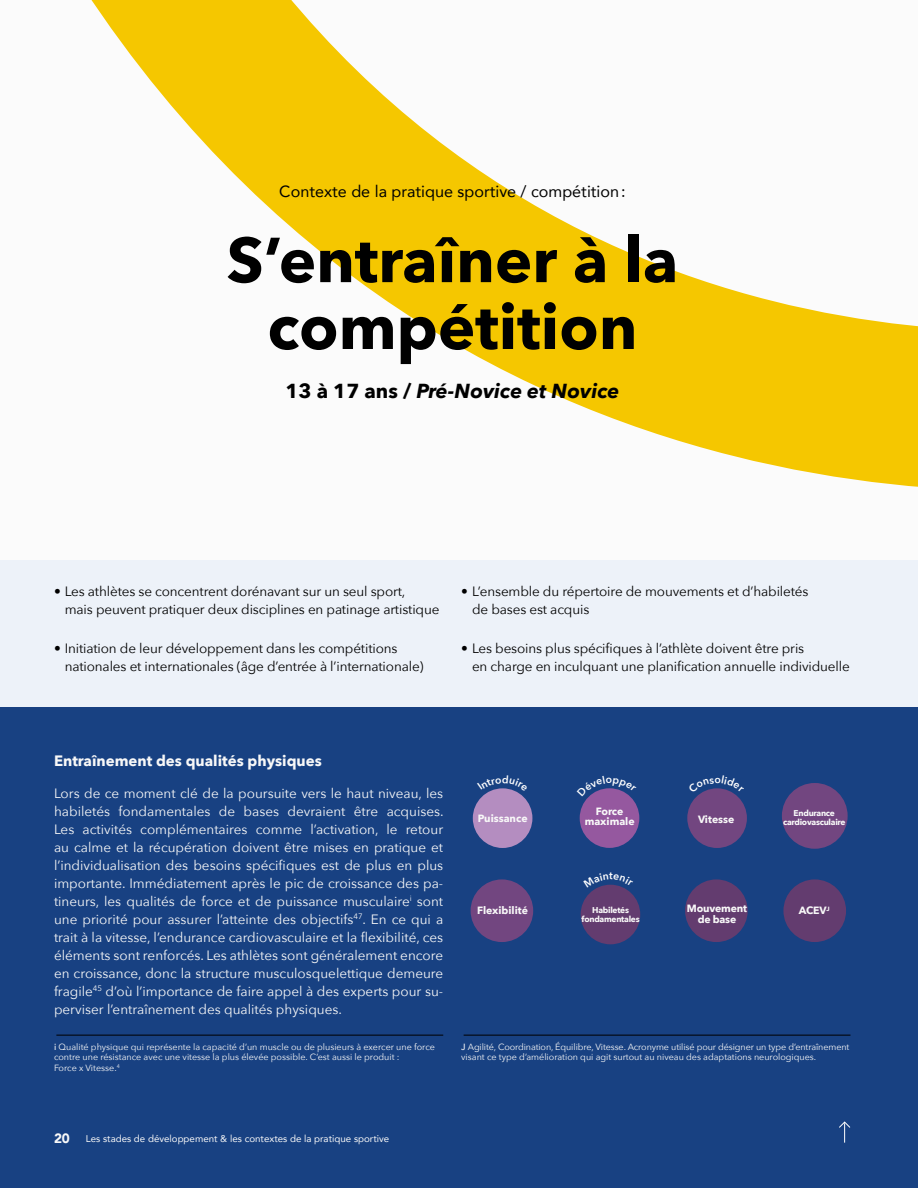
<style>
.page{position:relative;width:918px;height:1188px;background:#fff}
.page>*{position:absolute;margin:0;border:0;box-sizing:border-box;transform-origin:0 0}
.t1{font:700 62.7px/66.9px "Avenir Next";color:#000;text-align:center}
.t2{font:italic 700 20.25px "Avenir Next";color:#000}
.t3{font:16.2px "Avenir";color:#000}
.t4{font:700 15px "Avenir Next";color:#f8f8f8}
.t5{font:13.5px/18px "Avenir Next";color:#f8f8f8;text-align:justify}
.t6{font:13.5px/18px "Avenir Next";letter-spacing:-.01em;color:#000}
.t7{font:700 10.5px/10.5px "Avenir Next";color:#f8f8f8;text-align:center}
.t8{font:700 10.5px/10.5px "Avenir Next";letter-spacing:-.02em;color:#f8f8f8;text-align:center}
.t9{font:9.75px "Avenir";color:#f8f8f8}
.t10{font:9px/10.5px "Avenir Next";color:#f8f8f8}
.t11{font:700 8.4px/9px "Avenir Next";letter-spacing:-.03em;color:#f8f8f8;text-align:center}
.s1{font-style:normal}
.s2{font-weight:500}
.s3{font-weight:900;font-size:13.5px}
</style>
<div class="page">
<div style="left:0;top:560px;width:918px;height:170px;background:#edf2f9"></div>
<div style="left:0;top:708px;width:918px;height:480px;background:#184182"></div>
<hr style="left:464px;top:1035px;width:386px;height:1px;background:#000">
<hr style="left:56px;top:1035px;width:387px;height:1px;background:#000">
<svg style="left:91px;top:0;width:827px;height:487px"></svg>
<div style="left:473px;top:788px;width:59px;height:60px;background:#b48dc0;border-radius:50%"></div>
<div style="left:580px;top:788px;width:59px;height:60px;background:#95589f;border-radius:50%"></div>
<div style="left:687px;top:788px;width:60px;height:60px;background:#724680;border-radius:50%"></div>
<div style="left:782px;top:783px;width:66px;height:66px;background:#724680;border-radius:50%"></div>
<div style="left:471px;top:879px;width:62px;height:63px;background:#724680;border-radius:50%"></div>
<div style="left:581px;top:885px;width:59px;height:59px;background:#633c6f;border-radius:50%"></div>
<div style="left:685px;top:879px;width:63px;height:63px;background:#633c6f;border-radius:50%"></div>
<div style="left:783px;top:879px;width:63px;height:63px;background:#633c6f;border-radius:50%"></div>
<svg style="left:839px;top:1121px;width:12px;height:22px"></svg>
<svg style="left:491px;top:788px;width:24px;height:3px"></svg>
<svg style="left:589px;top:788px;width:41px;height:8px"></svg>
<svg style="left:701px;top:788px;width:32px;height:5px"></svg>
<svg style="left:600px;top:884px;width:21px;height:3px"></svg>
<p class="t3" style="left:279px;top:178px;width:348px">Contexte de la pratique sportive / compétition:</p>
<h1 class="t1" style="left:227px;top:226px;width:453px">S’entraîner à la compétition</h1>
<h2 class="t2" style="left:286px;top:373px;width:335px"><span class="s1">13 à 17 ans /</span> Pré-Novice et Novice</h2>
<p class="t6" style="left:65px;top:582px;width:376px;text-indent:-11px">• Les athlètes se concentrent dorénavant sur un seul sport,<br>mais peuvent pratiquer deux disciplines en patinage artistique</p>
<p class="t6" style="left:65px;top:638px;width:360px;text-indent:-11px">• Initiation de leur développement dans les compétitions nationales et internationales (âge d’entrée à l’internationale)</p>
<p class="t6" style="left:472px;top:582px;width:338px;text-indent:-11px">• L’ensemble du répertoire de mouvements et d’habiletés de bases est acquis</p>
<p class="t6" style="left:472px;top:638px;width:379px;text-indent:-11px">• Les besoins plus spécifiques à l’athlète doivent être pris<br>en charge en inculquant une planification annuelle individuelle</p>
<p class="t4" style="left:54px;top:748px;width:269px">Entraînement des qualités physiques</p>
<p class="t5" style="left:54px;top:783px;width:391px">Lors de ce moment clé de la poursuite vers le haut niveau, les habiletés fondamentales de bases devraient être acquises.<br>Les activités complémentaires comme l’activation, le retour au calme et la récupération doivent être mises en pratique et l’individualisation des besoins spécifiques est de plus en plus importante. Immédiatement après le pic de croissance des pa&shy;tineurs, les qualités de force et de puissance musculaire<sup>i</sup> sont une priorité pour assurer l’atteinte des objectifs<sup>47</sup>. En ce qui a trait à la vitesse, l’endurance cardiovasculaire et la flexibilité, ces éléments sont renforcés. Les athlètes sont généralement encore en croissance, donc la structure musculosquelettique demeure fragile<sup>45</sup> d’où l’importance de faire appel à des experts pour su&shy;perviser l’entraînement des qualités physiques.</p>
<p class="t10" style="left:54px;top:1041px;width:383px"><span class="s2">i</span> Qualité physique qui représente la capacité d’un muscle ou de plusieurs à exercer une force contre une résistance avec une vitesse la plus élevée possible. C’est aussi le produit :<br>Force x Vitesse.<sup>4</sup></p>
<p class="t7" style="left:478px;top:813px;width:51px">Puissance</p>
<p class="t7" style="left:585px;top:806px;width:52px">Force maximale</p>
<p class="t7" style="left:698px;top:814px;width:38px">Vitesse</p>
<p class="t11" style="left:783px;top:808px;width:64px">Endurance cardiovasculaire</p>
<p class="t7" style="left:477px;top:905px;width:52px">Flexibilité</p>
<p class="t11" style="left:582px;top:905px;width:60px">Habiletés fondamentales</p>
<p class="t8" style="left:687px;top:903px;width:61px">Mouvement de base</p>
<p class="t7" style="left:799px;top:905px;width:32px">ACEV<sup>J</sup></p>
<p class="t10" style="left:461px;top:1041px;width:390px"><span class="s2">J</span> Agilité, Coordination, Équilibre, Vitesse. Acronyme utilisé pour désigner un type d’entraînement visant ce type d’amélioration qui agit surtout au niveau des adaptations neurologiques.</p>
<p class="t9" style="left:54px;top:1131px;width:337px"><span class="s3">20</span> Les stades de développement &amp; les contextes de la pratique sportive</p>
</div>
